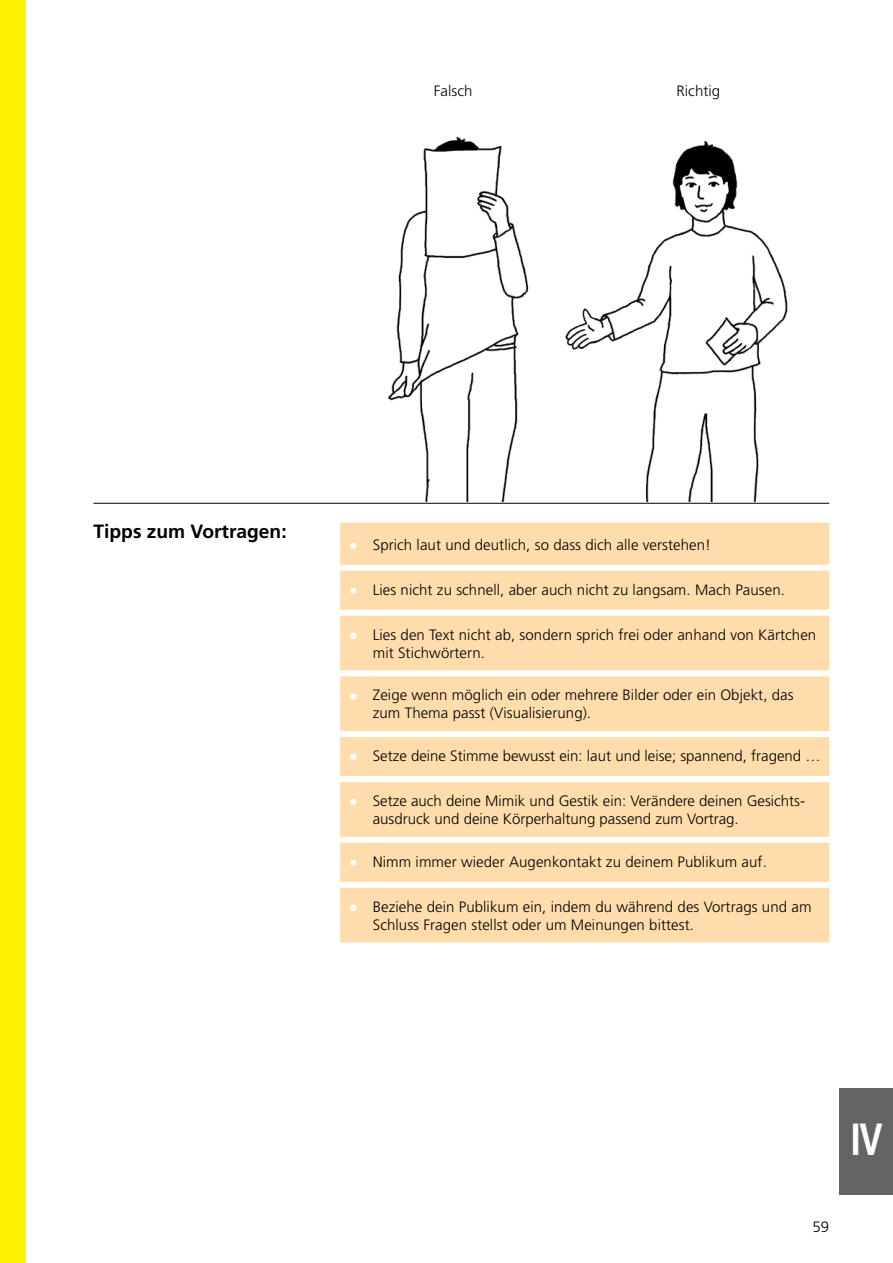
<style>
.page{position:relative;width:893px;height:1263px;background:#fff}
.page>*{position:absolute;margin:0;border:0;box-sizing:border-box;transform-origin:0 0}
.t1{font:700 condensed 45px "Frutiger";color:#fff;scale:.9 1}
.t2{font:700 19.2px "Frutiger";color:#000}
.t3{font:300 15px/18px "Frutiger LT Pro";letter-spacing:.005em;color:#000}
.t4{font:300 15px "Frutiger";color:#000}
.s1{font-weight:700;font-size:18px;color:#fff}
</style>
<div class="page">
<div style="left:840px;top:1089px;width:53px;height:106px;background:#636466"></div>
<hr style="left:94px;top:503px;width:735px;height:1px;background:#000">
<div style="left:340px;top:523px;width:489px;height:419px;background:#ffdcac"></div>
<div style="left:340px;top:565px;width:33px;height:6px;background:#fff"></div>
<div style="left:373px;top:565px;width:456px;height:6px;background:#fff"></div>
<div style="left:340px;top:610px;width:33px;height:6px;background:#fff"></div>
<div style="left:373px;top:610px;width:456px;height:6px;background:#fff"></div>
<div style="left:340px;top:670px;width:33px;height:6px;background:#fff"></div>
<div style="left:373px;top:670px;width:456px;height:6px;background:#fff"></div>
<div style="left:340px;top:731px;width:33px;height:6px;background:#fff"></div>
<div style="left:373px;top:731px;width:456px;height:6px;background:#fff"></div>
<div style="left:340px;top:776px;width:33px;height:6px;background:#fff"></div>
<div style="left:373px;top:776px;width:456px;height:6px;background:#fff"></div>
<div style="left:340px;top:837px;width:33px;height:6px;background:#fff"></div>
<div style="left:373px;top:837px;width:456px;height:6px;background:#fff"></div>
<div style="left:340px;top:882px;width:33px;height:6px;background:#fff"></div>
<div style="left:373px;top:882px;width:456px;height:6px;background:#fff"></div>
<img style="left:388px;top:136px;width:141px;height:365px">
<img style="left:565px;top:141px;width:223px;height:360px">
<div style="left:0;top:0;width:26px;height:1263px;background:#fff200"></div>
<p class="t3" style="left:434px;top:82px;width:40px">Falsch</p>
<p class="t3" style="left:676px;top:82px;width:45px">Richtig</p>
<p class="t2" style="left:94px;top:520px;width:195px">Tipps zum Vortragen:</p>
<p class="t3" style="left:349px;top:536px;width:364px"><span class="s1">•</span> Sprich laut und deutlich, so dass dich alle verstehen!</p>
<p class="t3" style="left:349px;top:581px;width:438px"><span class="s1">•</span> Lies nicht zu schnell, aber auch nicht zu langsam. Mach Pausen.</p>
<p class="t3" style="left:373px;top:625px;width:445px;text-indent:-24px"><span class="s1">•</span> Lies den Text nicht ab, sondern sprich frei oder anhand von Kärtchen mit Stichwörtern.</p>
<p class="t3" style="left:373px;top:686px;width:422px;text-indent:-24px"><span class="s1">•</span> Zeige wenn möglich ein oder mehrere Bilder oder ein Objekt, das zum Thema passt (Visualisierung).</p>
<p class="t3" style="left:349px;top:747px;width:473px"><span class="s1">•</span> Setze deine Stimme bewusst ein: laut und leise; spannend, fragend …</p>
<p class="t3" style="left:373px;top:792px;width:434px;text-indent:-24px"><span class="s1">•</span> Setze auch deine Mimik und Gestik ein: Verändere deinen Gesichts&shy;ausdruck und deine Körperhaltung passend zum Vortrag.</p>
<p class="t3" style="left:349px;top:853px;width:420px"><span class="s1">•</span> Nimm immer wieder Augenkontakt zu deinem Publikum auf.</p>
<p class="t3" style="left:373px;top:898px;width:440px;text-indent:-24px"><span class="s1">•</span> Beziehe dein Publikum ein, indem du während des Vortrags und am<br>Schluss Fragen stellst oder um Meinungen bittest.</p>
<h1 class="t1" style="left:850px;top:1113px;width:38px">IV</h1>
<p class="t4" style="left:812px;top:1218px;width:18px">59</p>
</div>
